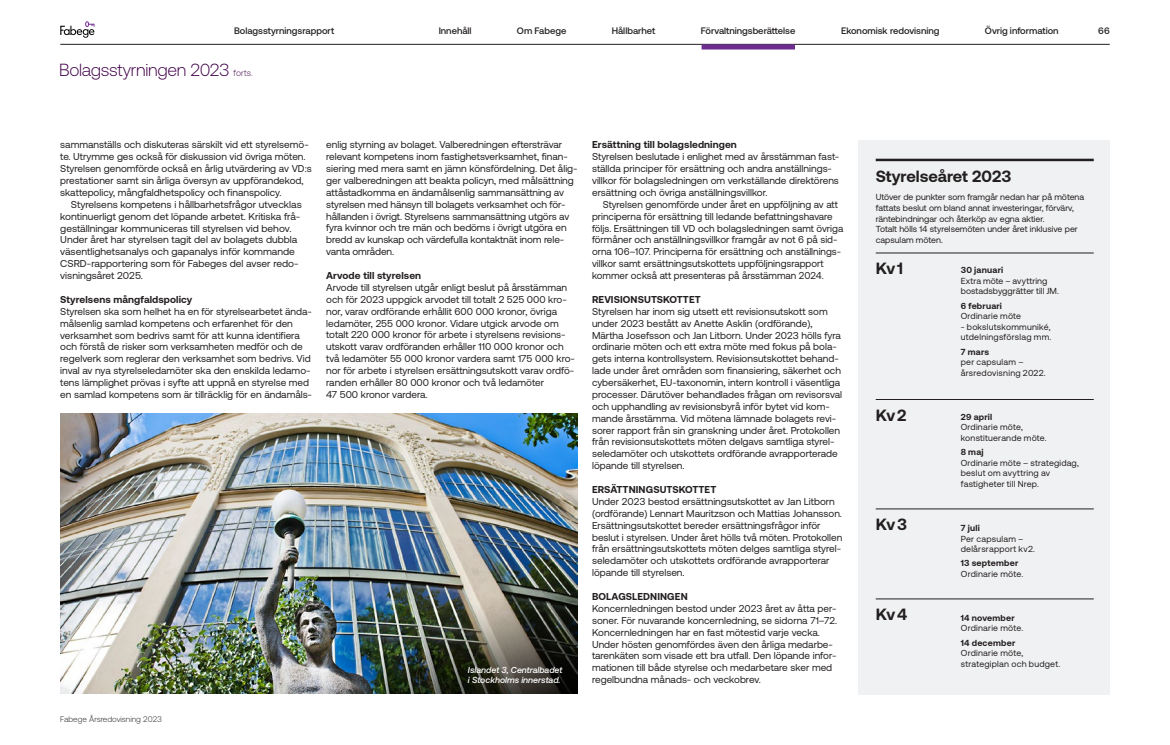
<style>
.page{position:relative;width:1170px;height:745px;background:#fff}
.page>*{position:absolute;margin:0;border:0;box-sizing:border-box;transform-origin:0 0}
.t1{font:300 17.5px "Aeonik";letter-spacing:-.015em;color:#410049}
.t2{font:700 16.25px "Aeonik";color:#231f20}
.t3{font:10px/11.9px "Aeonik";color:#231f20}
.t4{font:700 10px "Aeonik";letter-spacing:.01em;color:#231f20}
.t5{font:500 9.38px "Aeonik";color:#231f20}
.t6{font:8.75px/10.6px "Aeonik";letter-spacing:.015em;color:#231f20}
.t7{font:700 8.75px "Aeonik";letter-spacing:.025em;color:#231f20}
.t8{font:italic 500 8.75px/10.6px "Aeonik";color:#fff}
.t9{font:300 8.12px "Aeonik";color:#231f20}
.s1{font-size:8.75px}
</style>
<div class="page">
<img style="left:60px;top:413px;width:517px;height:280px">
<div style="left:857px;top:140px;width:252px;height:554px;background:#f0f1f2"></div>
<hr style="left:875px;top:159px;width:218px;height:2px;background:#231f20">
<hr style="left:875px;top:252px;width:218px;height:1px;background:#231f20">
<hr style="left:875px;top:399px;width:218px;height:1px;background:#231f20">
<hr style="left:875px;top:508px;width:218px;height:1px;background:#231f20">
<hr style="left:875px;top:598px;width:218px;height:1px;background:#231f20">
<svg style="left:60px;top:21px;width:34px;height:17px"></svg>
<hr style="left:60px;top:44px;width:1049px;height:1px;background:#231f20">
<div style="left:701px;top:44px;width:94px;height:5px;background:#6e2c91"></div>
<p class="t5" style="left:234px;top:26px;width:102px">Bolagsstyrningsrapport</p>
<p class="t5" style="left:438px;top:26px;width:34px">Innehåll</p>
<p class="t5" style="left:517px;top:26px;width:51px">Om Fabege</p>
<p class="t5" style="left:611px;top:26px;width:45px">Hållbarhet</p>
<p class="t5" style="left:700px;top:26px;width:96px">Förvaltningsberättelse</p>
<p class="t5" style="left:841px;top:26px;width:100px">Ekonomisk redovisning</p>
<p class="t5" style="left:984px;top:26px;width:75px">Övrig information</p>
<p class="t5" style="left:1098px;top:26px;width:13px">66</p>
<h1 class="t1" style="left:59px;top:60px;width:195px">Bolagsstyrningen 2023 <span class="s1">forts.</span></h1>
<p class="t3" style="left:60px;top:139px;width:253px">sammanställs och diskuteras särskilt vid ett styrelsemö&shy;te. Utrymme ges också för diskussion vid övriga möten.<br>Styrelsen genomförde också en årlig utvärdering av VD:s prestationer samt sin årliga översyn av uppförandekod, skattepolicy, mångfaldhetspolicy och finanspolicy.</p>
<p class="t3" style="left:60px;top:198px;width:243px;text-indent:11px">Styrelsens kompetens i hållbarhetsfrågor utvecklas kontinuerligt genom det löpande arbetet. Kritiska frå&shy;geställningar kommuniceras till styrelsen vid behov.<br>Under året har styrelsen tagit del av bolagets dubbla väsentlighetsanalys och gapanalys inför kommande CSRD-rapportering som för Fabeges del avser redo&shy;visningsåret 2025.</p>
<p class="t4" style="left:60px;top:293px;width:133px">Styrelsens mångfaldspolicy</p>
<p class="t3" style="left:60px;top:305px;width:253px">Styrelsen ska som helhet ha en för styrelsearbetet ända&shy;målsenlig samlad kompetens och erfarenhet för den verksamhet som bedrivs samt för att kunna identifiera och förstå de risker som verksamheten medför och de regelverk som reglerar den verksamhet som bedrivs. Vid inval av nya styrelseledamöter ska den enskilda ledamo&shy;tens lämplighet prövas i syfte att uppnå en styrelse med en samlad kompetens som är tillräcklig för en ändamåls-</p>
<p class="t3" style="left:326px;top:139px;width:253px">enlig styrning av bolaget. Valberedningen eftersträvar relevant kompetens inom fastighetsverksamhet, finan&shy;siering med mera samt en jämn könsfördelning. Det ålig&shy;ger valberedningen att beakta policyn, med målsättning attåstadkomma en ändamålsenlig sammansättning av styrelsen med hänsyn till bolagets verksamhet och för&shy;hållanden i övrigt. Styrelsens sammansättning utgörs av fyra kvinnor och tre män och bedöms i övrigt utgöra en bredd av kunskap och värdefulla kontaktnät inom rele&shy;vanta områden.</p>
<p class="t4" style="left:326px;top:269px;width:96px">Arvode till styrelsen</p>
<p class="t3" style="left:326px;top:281px;width:250px">Arvode till styrelsen utgår enligt beslut på årsstämman och för 2023 uppgick arvodet till totalt 2 525 000 kro&shy;nor, varav ordförande erhållit 600 000 kronor, övriga ledamöter, 255 000 kronor. Vidare utgick arvode om totalt 220 000 kronor för arbete i styrelsens revisions&shy;utskott varav ordföranden erhåller 110 000 kronor och två ledamöter 55 000 kronor vardera samt 175 000 kro&shy;nor för arbete i styrelsen ersättningsutskott varav ordfö&shy;randen erhåller 80 000 kronor och två ledamöter<br>47 500 kronor vardera.</p>
<p class="t9" style="left:60px;top:714px;width:103px">Fabege Årsredovisning 2023</p>
<p class="t8" style="left:468px;top:663px;width:96px">Islandet 3, Centralbadet i Stockholms innerstad.</p>
<p class="t4" style="left:592px;top:139px;width:146px">Ersättning till bolagsledningen</p>
<p class="t3" style="left:592px;top:150px;width:249px">Styrelsen beslutade i enlighet med av årsstämman fast&shy;ställda principer för ersättning och andra anställnings&shy;villkor för bolagsledningen om verkställande direktörens ersättning och övriga anställningsvillkor.</p>
<p class="t3" style="left:592px;top:198px;width:253px;text-indent:11px">Styrelsen genomförde under året en uppföljning av att principerna för ersättning till ledande befattningshavare följs. Ersättningen till VD och bolagsledningen samt övriga förmåner och anställningsvillkor framgår av not 6 på sid&shy;orna 106–107. Principerna för ersättning och anställnings&shy;villkor samt ersättningsutskottets uppföljningsrapport kommer också att presenteras på årsstämman 2024.</p>
<p class="t4" style="left:592px;top:293px;width:110px">REVISIONSUTSKOTTET</p>
<p class="t3" style="left:592px;top:305px;width:251px">Styrelsen har inom sig utsett ett revisionsutskott som under 2023 bestått av Anette Asklin (ordförande), Märtha Josefsson och Jan Litborn. Under 2023 hölls fyra ordinarie möten och ett extra möte med fokus på bola&shy;gets interna kontrollsystem. Revisionsutskottet behand&shy;lade under året områden som finansiering, säkerhet och cybersäkerhet, EU-taxonomin, intern kontroll i väsentliga processer. Därutöver behandlades frågan om revisorsval och upphandling av revisionsbyrå inför bytet vid kom&shy;mande årsstämma. Vid mötena lämnade bolagets revi&shy;sorer rapport från sin granskning under året. Protokollen från revisionsutskottets möten delgavs samtliga styrel&shy;seledamöter och utskottets ordförande avrapporterade löpande till styrelsen.</p>
<p class="t4" style="left:592px;top:483px;width:126px">ERSÄTTNINGSUTSKOTTET</p>
<p class="t3" style="left:592px;top:495px;width:252px">Under 2023 bestod ersättningsutskottet av Jan Litborn (ordförande) Lennart Mauritzson och Mattias Johansson.<br>Ersättningsutskottet bereder ersättningsfrågor inför beslut i styrelsen. Under året hölls två möten. Protokollen från ersättningsutskottets möten delges samtliga styrel&shy;seledamöter och utskottets ordförande avrapporterar löpande till styrelsen.</p>
<p class="t4" style="left:592px;top:590px;width:97px">BOLAGSLEDNINGEN</p>
<p class="t3" style="left:592px;top:602px;width:247px">Koncernledningen bestod under 2023 året av åtta per&shy;soner. För nuvarande koncernledning, se sidorna 71–72.<br>Koncernledningen har en fast mötestid varje vecka.<br>Under hösten genomfördes även den årliga medarbe&shy;tarenkäten som visade ett bra utfall. Den löpande infor&shy;mationen till både styrelse och medarbetare sker med regelbundna månads- och veckobrev.</p>
<h2 class="t2" style="left:875px;top:167px;width:137px">Styrelseåret 2023</h2>
<p class="t6" style="left:875px;top:192px;width:210px">Utöver de punkter som framgår nedan har på mötena fattats beslut om bland annat investeringar, förvärv, räntebindningar och återköp av egna aktier.<br>Totalt hölls 14 styrelsemöten under året inklusive per capsulam möten.</p>
<h2 class="t2" style="left:875px;top:259px;width:29px">Kv1</h2>
<h2 class="t2" style="left:875px;top:405px;width:32px">Kv2</h2>
<h2 class="t2" style="left:875px;top:515px;width:33px">Kv3</h2>
<h2 class="t2" style="left:875px;top:605px;width:33px">Kv4</h2>
<p class="t7" style="left:960px;top:265px;width:44px">30 januari</p>
<p class="t6" style="left:960px;top:275px;width:100px">Extra möte – avyttring bostadsbyggrätter till JM.</p>
<p class="t7" style="left:960px;top:300px;width:43px">6 februari</p>
<p class="t6" style="left:960px;top:310px;width:62px">Ordinarie möte</p>
<p class="t6" style="left:960px;top:321px;width:92px">- bokslutskommuniké, utdelningsförslag mm.</p>
<p class="t7" style="left:960px;top:346px;width:30px">7 mars</p>
<p class="t6" style="left:960px;top:356px;width:86px">per capsulam – årsredovisning 2022.</p>
<p class="t7" style="left:960px;top:411px;width:33px">29 april</p>
<p class="t6" style="left:960px;top:421px;width:87px">Ordinarie möte, konstituerande möte.</p>
<p class="t7" style="left:960px;top:447px;width:24px">8 maj</p>
<p class="t6" style="left:960px;top:457px;width:120px">Ordinarie möte – strategidag, beslut om avyttring av fastigheter till Nrep.</p>
<p class="t7" style="left:960px;top:522px;width:21px">7 juli</p>
<p class="t6" style="left:960px;top:533px;width:76px">Per capsulam – delårsrapport kv2.</p>
<p class="t7" style="left:960px;top:558px;width:59px">13 september</p>
<p class="t6" style="left:960px;top:568px;width:64px">Ordinarie möte.</p>
<p class="t7" style="left:960px;top:612px;width:55px">14 november</p>
<p class="t6" style="left:960px;top:622px;width:64px">Ordinarie möte.</p>
<p class="t7" style="left:960px;top:637px;width:56px">14 december</p>
<p class="t6" style="left:960px;top:647px;width:101px">Ordinarie möte, strategiplan och budget.</p>
</div>
